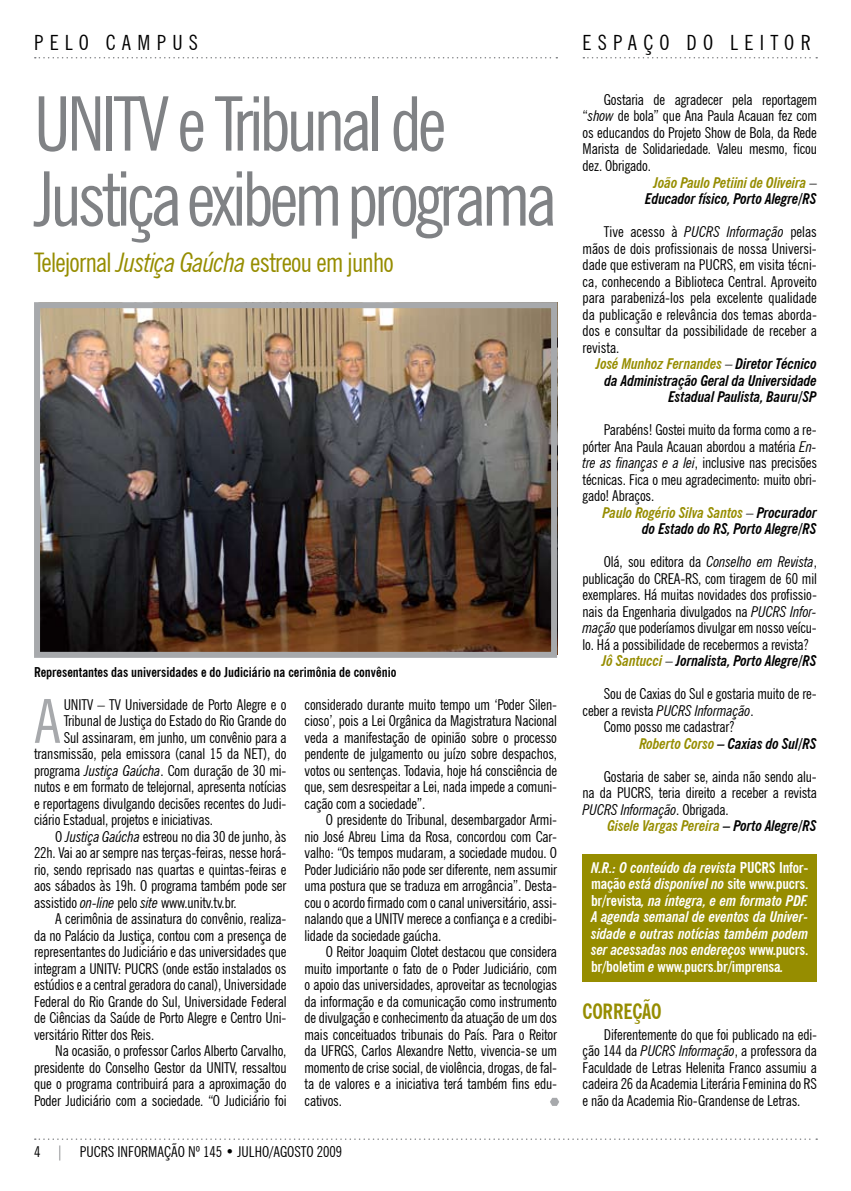
<style>
.page{position:relative;width:851px;height:1191px;background:#fff}
.page>*{position:absolute;margin:0;border:0;box-sizing:border-box;transform-origin:0 0}
.t1{font:condensed 75px/75px "News Gothic BT";letter-spacing:-.05em;color:#808285}
.t2{font:condensed 60.6px "News Gothic BT";color:#a7a9ac}
.t3{font:condensed 27px "News Gothic BT";letter-spacing:-.025em;color:#968d00}
.t4{font:condensed 21px "News Gothic BT";letter-spacing:.29em;color:#000}
.t5{font:700 condensed 21px "News Gothic BT";letter-spacing:-.01em;color:#968d00}
.t6{font:condensed 15px/16.5px "News Gothic BT";letter-spacing:-.01em;color:#000;text-align:justify}
.t7{font:italic 700 condensed 15px/16.5px "News Gothic BT";letter-spacing:-.01em;color:#000;text-align:right}
.t8{font:italic 700 condensed 15px/16.5px "News Gothic BT";letter-spacing:-.01em;color:#fff;text-align:justify}
.t9{font:italic 700 condensed 15px "News Gothic BT";letter-spacing:-.01em;color:#968d00}
.t10{font:italic condensed 15px "News Gothic BT";letter-spacing:-.01em;color:#000}
.t11{font:700 condensed 13.5px "News Gothic BT";color:#000}
.s1{font-style:italic}
.s2{color:#808285}
.s3{font-weight:400;color:#000}
.s4{color:#968d00}
.s5{font-weight:400}
.s6{font-style:normal}
.s7{color:#000}
</style>
<div class="page">
<div style="left:582px;top:854px;width:234px;height:127px;background:#968d00"></div>
<svg style="left:35px;top:57px;width:522px;height:1px"></svg>
<svg style="left:583px;top:57px;width:234px;height:1px"></svg>
<img style="left:41px;top:309px;width:509px;height:342px">
<div style="left:34px;top:302px;width:523px;height:356px;border:6px solid #a7a9ac"></div>
<svg style="left:550px;top:1097px;width:9px;height:9px"></svg>
<svg style="left:35px;top:1138px;width:782px;height:2px"></svg>
<h3 class="t4" style="left:34px;top:30px;width:88px">pelocampus</h3>
<h3 class="t4" style="left:582px;top:30px;width:16px">espaço</h3>
<h3 class="t4" style="left:686px;top:30px;width:14px">do</h3>
<h3 class="t4" style="left:730px;top:30px;width:68px">lei tor</h3>
<h1 class="t1" style="left:34px;top:86px;width:524px">UNITV e Tribunal de<br>Justiça exibem programa</h1>
<h3 class="t3" style="left:34px;top:246px;width:361px">Telejornal <span class="s1">Justiça Gaúcha</span> estreou em junho</h3>
<p class="t11" style="left:34px;top:663px;width:364px">Representantes das universidades e do Judiciário na cerimônia de convênio</p>
<h2 class="t2" style="left:34px;top:684px;width:28px">A</h2>
<p class="t6" style="left:64px;top:696px;width:224px">UNITV – TV Universidade de Porto Alegre e o</p>
<p class="t6" style="left:64px;top:712px;width:224px">Tribunal de Justiça do Estado do Rio Grande do</p>
<p class="t6" style="left:64px;top:729px;width:224px">Sul assinaram, em junho, um convênio para a</p>
<p class="t6" style="left:34px;top:745px;width:254px">transmissão, pela emissora (canal 15 da NET), do</p>
<p class="t6" style="left:34px;top:762px;width:254px">programa <span class="s1">Justiça Gaúcha</span>. Com duração de 30 mi-</p>
<p class="t6" style="left:34px;top:778px;width:254px">nutos e em formato de telejornal, apresenta notícias</p>
<p class="t6" style="left:34px;top:795px;width:254px">e reportagens divulgando decisões recentes do Judi-</p>
<p class="t6" style="left:34px;top:811px;width:180px">ciário Estadual, projetos e iniciativas.</p>
<p class="t6" style="left:55px;top:828px;width:233px">O <span class="s1">Justiça Gaúcha</span> estreou no dia 30 de junho, às</p>
<p class="t6" style="left:34px;top:844px;width:254px">22h. Vai ao ar sempre nas terças-feiras, nesse horá-</p>
<p class="t6" style="left:34px;top:861px;width:254px">rio, sendo reprisado nas quartas e quintas-feiras e</p>
<p class="t6" style="left:34px;top:877px;width:254px">aos sábados às 19h. O programa também pode ser</p>
<p class="t6" style="left:34px;top:894px;width:204px">assistido <span class="s1">on-line</span> pelo <span class="s1">site</span> www.unitv.tv.br.</p>
<p class="t6" style="left:55px;top:910px;width:233px">A cerimônia de assinatura do convênio, realiza-</p>
<p class="t6" style="left:34px;top:927px;width:254px">da no Palácio da Justiça, contou com a presença de</p>
<p class="t6" style="left:34px;top:943px;width:254px">representantes do Judiciário e das universidades que</p>
<p class="t6" style="left:34px;top:960px;width:254px">integram a UNITV: PUCRS (onde estão instalados os</p>
<p class="t6" style="left:34px;top:976px;width:254px">estúdios e a central geradora do canal), Universidade</p>
<p class="t6" style="left:34px;top:993px;width:254px">Federal do Rio Grande do Sul, Universidade Federal</p>
<p class="t6" style="left:34px;top:1009px;width:254px">de Ciências da Saúde de Porto Alegre e Centro Uni-</p>
<p class="t6" style="left:34px;top:1026px;width:122px">versitário Ritter dos Reis.</p>
<p class="t6" style="left:55px;top:1042px;width:233px">Na ocasião, o professor Carlos Alberto Carvalho,</p>
<p class="t6" style="left:34px;top:1059px;width:254px">presidente do Conselho Gestor da UNITV, ressaltou</p>
<p class="t6" style="left:34px;top:1075px;width:254px">que o programa contribuirá para a aproximação do</p>
<p class="t6" style="left:34px;top:1092px;width:254px">Poder Judiciário com a sociedade. “O Judiciário foi</p>
<p class="t6" style="left:304px;top:696px;width:254px">considerado durante muito tempo um ‘Poder Silen&shy;cioso’, pois a Lei Orgânica da Magistratura Nacional veda a manifestação de opinião sobre o processo pendente de julgamento ou juízo sobre despachos, votos ou sentenças. Todavia, hoje há consciência de que, sem desrespeitar a Lei, nada impede a comuni&shy;cação com a sociedade”.</p>
<p class="t6" style="left:304px;top:811px;width:254px;text-indent:21px">O presidente do Tribunal, desembargador Armi&shy;nio José Abreu Lima da Rosa, concordou com Car&shy;valho: “Os tempos mudaram, a sociedade mudou. O Poder Judiciário não pode ser diferente, nem assumir uma postura que se traduza em arrogância”. Desta&shy;cou o acordo firmado com o canal universitário, assi&shy;nalando que a UNITV merece a confiança e a credibi&shy;lidade da sociedade gaúcha.</p>
<p class="t6" style="left:304px;top:943px;width:254px;text-indent:21px">O Reitor Joaquim Clotet destacou que considera muito importante o fato de o Poder Judiciário, com o apoio das universidades, aproveitar as tecnologias da informação e da comunicação como instrumento de divulgação e conhecimento da atuação de um dos mais conceituados tribunais do País. Para o Reitor da UFRGS, Carlos Alexandre Netto, vivencia-se um momento de crise social, de violência, drogas, de fal&shy;ta de valores e a iniciativa terá também fins edu&shy;cativos.</p>
<p class="t6" style="left:34px;top:1143px;width:310px">4 <span class="s2">|</span> PUCRS INFORMAÇÃO Nº 145 • JULHO/AGOSTO 2009</p>
<p class="t6" style="left:603px;top:91px;width:214px">Gostaria de agradecer pela reportagem</p>
<p class="t6" style="left:582px;top:108px;width:236px">“<span class="s1">show</span> de bola” que Ana Paula Acauan fez com</p>
<p class="t6" style="left:582px;top:124px;width:236px">os educandos do Projeto Show de Bola, da Rede</p>
<p class="t6" style="left:582px;top:141px;width:236px">Marista de Solidariedade. Valeu mesmo, ficou</p>
<p class="t6" style="left:582px;top:157px;width:70px">dez. Obrigado.</p>
<p class="t9" style="left:653px;top:173px;width:165px">João Paulo Petiini de Oliveira <span class="s3">–</span></p>
<p class="t7" style="left:645px;top:190px;width:173px">Educador físico, Porto Alegre/RS</p>
<p class="t6" style="left:582px;top:223px;width:236px;text-indent:21px">Tive acesso à <span class="s1">PUCRS Informação</span> pelas mãos de dois profissionais de nossa Universi&shy;dade que estiveram na PUCRS, em visita técni&shy;ca, conhecendo a Biblioteca Central. Aproveito para parabenizá-los pela excelente qualidade da publicação e relevância dos temas aborda&shy;dos e consultar da possibilidade de receber a revista.</p>
<p class="t7" style="left:595px;top:355px;width:222px"><span class="s4">José Munhoz Fernandes</span> <span class="s5">–</span> Diretor Técnico da Administração Geral da Universidade<br>Estadual Paulista, Bauru/SP</p>
<p class="t6" style="left:582px;top:421px;width:236px;text-indent:21px">Parabéns! Gostei muito da forma como a re&shy;pórter Ana Paula Acauan abordou a matéria <span class="s1">En&shy;tre as finanças e a lei</span>, inclusive nas precisões técnicas. Fica o meu agradecimento: muito obri&shy;gado! Abraços.</p>
<p class="t7" style="left:602px;top:504px;width:216px"><span class="s4">Paulo Rogério Silva Santos</span> <span class="s5">–</span> Procurador do Estado do RS, Porto Alegre/RS</p>
<p class="t6" style="left:603px;top:553px;width:214px">Olá, sou editora da <span class="s1">Conselho em Revista</span>,</p>
<p class="t6" style="left:582px;top:570px;width:236px">publicação do CREA-RS, com tiragem de 60 mil</p>
<p class="t6" style="left:582px;top:586px;width:236px">exemplares. Há muitas novidades dos profissio-</p>
<p class="t6" style="left:582px;top:603px;width:236px">nais da Engenharia divulgados na <span class="s1">PUCRS Infor-</span></p>
<p class="t6" style="left:582px;top:619px;width:236px"><span class="s1">mação</span> que poderíamos divulgar em nosso veícu-</p>
<p class="t6" style="left:582px;top:636px;width:228px">lo. Há a possibilidade de recebermos a revista?</p>
<p class="t7" style="left:601px;top:652px;width:216px"><span class="s4">Jô Santucci</span> <span class="s5">–</span> Jornalista, Porto Alegre/RS</p>
<p class="t6" style="left:603px;top:685px;width:214px">Sou de Caxias do Sul e gostaria muito de re-</p>
<p class="t10" style="left:582px;top:701px;width:172px"><span class="s6">ceber a revista</span> PUCRS Informação<span class="s6">.</span></p>
<p class="t6" style="left:603px;top:718px;width:132px">Como posso me cadastrar?</p>
<p class="t7" style="left:639px;top:735px;width:179px"><span class="s4">Roberto Corso</span> – Caxias do Sul/RS</p>
<p class="t6" style="left:582px;top:768px;width:236px;text-indent:21px">Gostaria de saber se, ainda não sendo alu&shy;na da PUCRS, teria direito a receber a revista <span class="s1">PUCRS Informação</span>. Obrigada.</p>
<p class="t9" style="left:607px;top:816px;width:211px">Gisele Vargas Pereira <span class="s7">– Porto Alegre/RS</span></p>
<p class="t8" style="left:591px;top:859px;width:219px">N.R.: O conteúdo da revista <span class="s6">PUCRS Infor&shy;mação</span> está disponível no <span class="s6">site www.pucrs. br/revista</span>, na íntegra, e em formato PDF.<br>A agenda semanal de eventos da Univer&shy;sidade e outras notícias também podem ser acessadas nos endereços <span class="s6">www.pucrs. br/boletim</span> e <span class="s6">www.pucrs.br/imprensa</span>.</p>
<h3 class="t5" style="left:582px;top:998px;width:81px">Correção</h3>
<p class="t6" style="left:582px;top:1026px;width:236px;text-indent:21px">Diferentemente do que foi publicado na edi&shy;ção 144 da <span class="s1">PUCRS Informação</span>, a professora da Faculdade de Letras Helenita Franco assumiu a cadeira 26 da Academia Literária Feminina do RS e não da Academia Rio-Grandense de Letras.</p>
</div>
